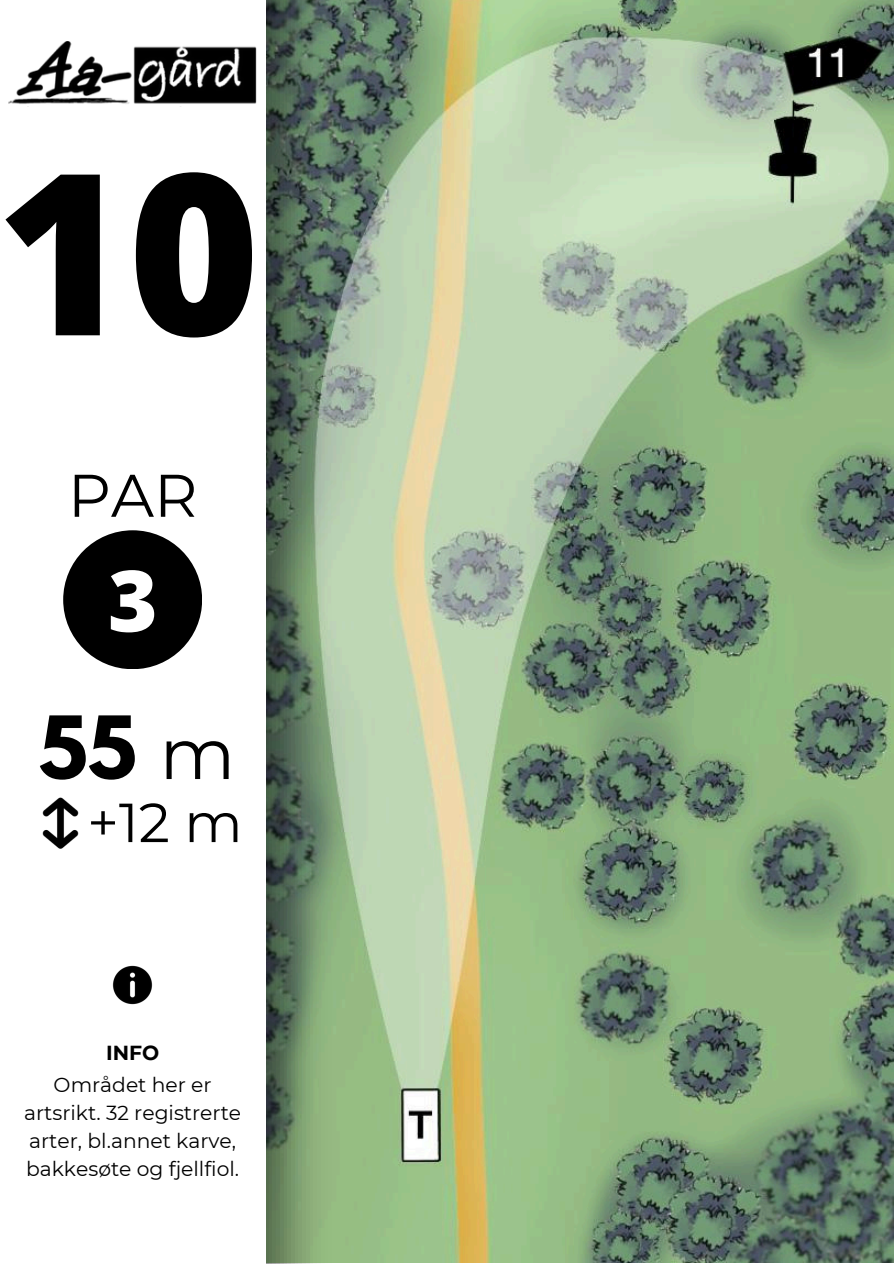
<style>
.page{position:relative;width:894px;height:1264px;background:#fff}
.page>*{position:absolute;margin:0;border:0;box-sizing:border-box;transform-origin:0 0}
.t1{font:800 225px "Open Sans";color:#000}
.t2{font:800 84.9px "Open Sans";color:#fff}
.t3{font:700 76.5px "League Spartan";color:#000}
.t4{font:60px "Montserrat";color:#000}
.t5{font:54.9px "Montserrat";color:#000}
.t6{font:20.25px/28.2px "Montserrat";color:#000;text-align:center}
.t7{font:700 20.25px "Montserrat";color:#000}
.s1{font-family:"Montserrat";font-weight:400;font-size:71.4px}
</style>
<div class="page">
<img style="left:8px;top:42px;width:249px;height:62px">
<div style="left:63px;top:530px;width:139px;height:139px;background:#000;border-radius:50%"></div>
<img style="left:42px;top:797px;width:37px;height:52px">
<img style="left:112px;top:965px;width:41px;height:40px">
<img style="left:331px;top:0;width:562px;height:1262px">
<img style="left:266px;top:0;width:65px;height:1263px">
<p class="t1" style="left:-4px;top:95px;width:265px">10</p>
<p class="t4" style="left:68px;top:458px;width:131px">PAR</p>
<p class="t2" style="left:108px;top:541px;width:51px">3</p>
<h2 class="t3" style="left:38px;top:709px;width:198px">55 <span class="s1">m</span></h2>
<p class="t5" style="left:87px;top:789px;width:157px">+12 m</p>
<h3 class="t7" style="left:106px;top:1040px;width:55px">INFO</h3>
<p class="t6" style="left:24px;top:1070px;width:218px">Området her er artsrikt. 32 registrerte arter, bl.annet karve, bakkesøte og fjellfiol.</p>
</div>
